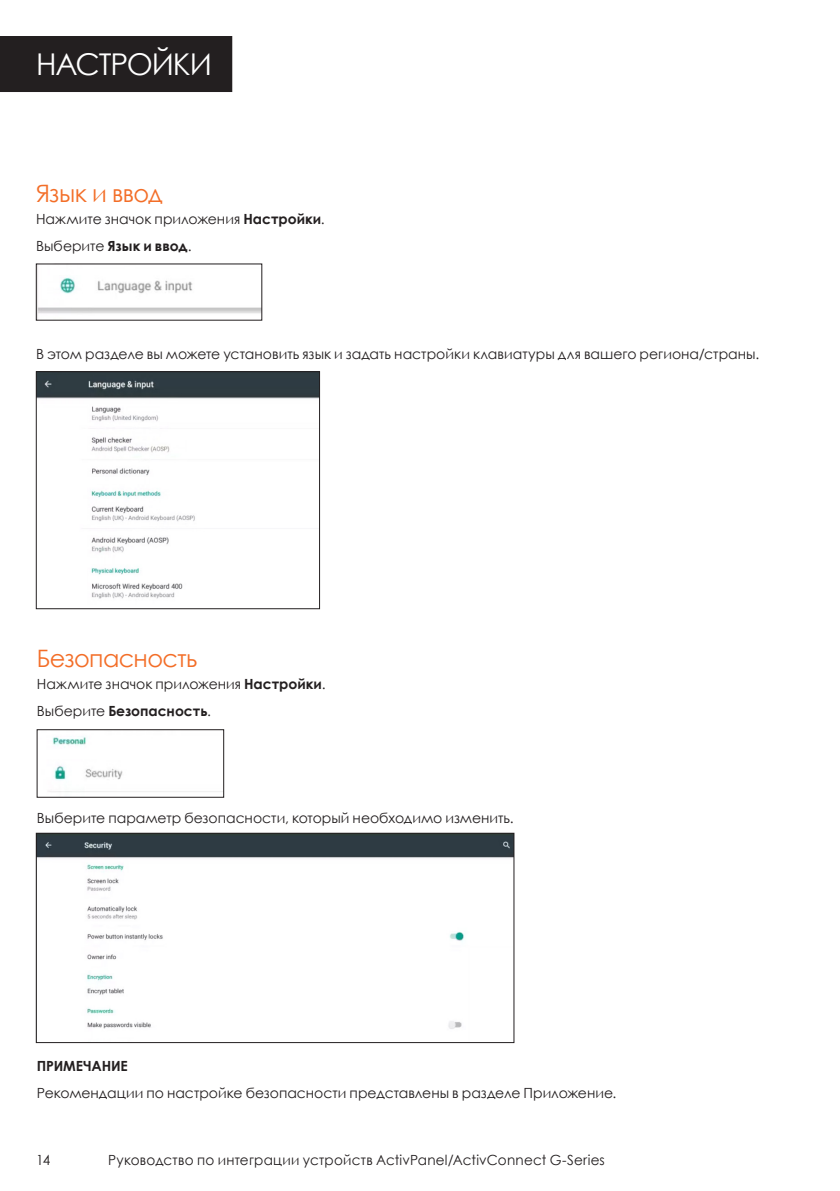
<style>
.page{position:relative;width:840px;height:1191px;background:#fff}
.page>*{position:absolute;margin:0;border:0;box-sizing:border-box;transform-origin:0 0}
.Page_Header{font:30px "Century Gothic";letter-spacing:-.035em;color:#fff}
.Subhead{font:24px "Century Gothic";letter-spacing:-.025em;color:#f36e28}
.Body_Copy{font:14px "Century Gothic";color:#231f20}
.Body_Copy-2{font:700 14px "Century Gothic";letter-spacing:-.005em;color:#231f20}
.s1{font-weight:700}
.s2{font-weight:400}
</style>
<div class="page">
<div style="left:1px;top:37px;width:230px;height:54px;background:#231f20"></div>
<div style="left:0;top:36px;width:232px;height:56px;border:2px solid #231f20"></div>
<img style="left:38px;top:277px;width:222px;height:37px">
<img style="left:38px;top:373px;width:279px;height:226px">
<div style="left:36px;top:371px;width:283px;height:238px;border:1px solid #231f20"></div>
<img style="left:48px;top:736px;width:174px;height:56px">
<div style="left:37px;top:729px;width:187px;height:68px;border:1px solid #231f20"></div>
<img style="left:38px;top:835px;width:474px;height:194px">
<div style="left:36px;top:833px;width:478px;height:209px;border:1px solid #231f20"></div>
<p class="Page_Header" style="left:36px;top:43px;width:177px">НАСТРОЙКИ</p>
<p class="Subhead" style="left:36px;top:177px;width:128px">Язык и ввод</p>
<p class="Body_Copy" style="left:36px;top:209px;width:290px">Нажмите значок приложения <span class="s1">Настройки</span>.</p>
<p class="Body_Copy" style="left:36px;top:236px;width:157px">Выберите <span class="s1">Язык и ввод</span>.</p>
<p class="Body_Copy" style="left:36px;top:344px;width:724px">В этом разделе вы можете установить язык и задать настройки клавиатуры для вашего региона/страны.</p>
<p class="Subhead" style="left:37px;top:641px;width:162px">Безопасность</p>
<p class="Body_Copy" style="left:37px;top:673px;width:290px">Нажмите значок приложения <span class="s1">Настройки</span>.</p>
<p class="Body_Copy-2" style="left:37px;top:700px;width:176px"><span class="s2">Выберите</span> Безопасность<span class="s2">.</span></p>
<p class="Body_Copy" style="left:37px;top:808px;width:478px">Выберите параметр безопасности, который необходимо изменить.</p>
<p class="Body_Copy-2" style="left:37px;top:1055px;width:92px">ПРИМЕЧАНИЕ</p>
<p class="Body_Copy" style="left:37px;top:1083px;width:581px">Рекомендации по настройке безопасности представлены в разделе Приложение.</p>
<p class="Body_Copy" style="left:36px;top:1150px;width:16px">14</p>
<p class="Body_Copy" style="left:108px;top:1150px;width:498px">Руководство по интеграции устройств ActivPanel/ActivConnect G-Series</p>
</div>
